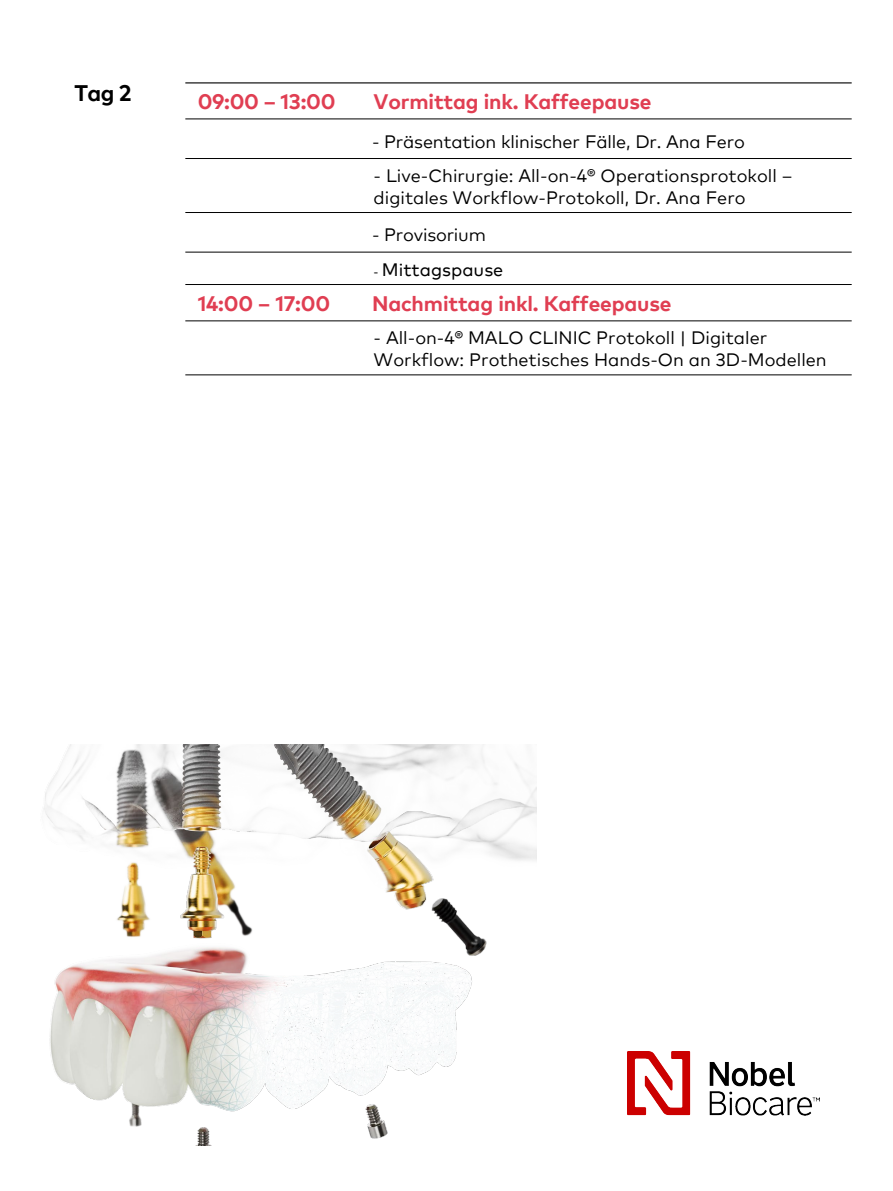
<style>
.page{position:relative;width:893px;height:1191px;background:#fff}
.page>*{position:absolute;margin:0;border:0;box-sizing:border-box;transform-origin:0 0}
.t1{font:700 22.5px "Mark Pro";color:#000}
.t2{font:700 21px "Mark Pro";letter-spacing:-.01em;color:#e03e52}
.t3{font:18px/21.6px "Mark Pro";color:#000}
.t4{font:18px "Mark Pro";color:#000}
.s1{font-size:12px}
</style>
<div class="page">
<img style="left:43px;top:744px;width:493px;height:402px">
<img style="left:627px;top:1052px;width:192px;height:64px">
<hr style="left:185px;top:119px;width:666px;height:1px;background:#000">
<hr style="left:185px;top:158px;width:666px;height:1px;background:#000">
<hr style="left:185px;top:212px;width:666px;height:1px;background:#000">
<hr style="left:185px;top:252px;width:666px;height:1px;background:#000">
<hr style="left:185px;top:284px;width:666px;height:1px;background:#000">
<hr style="left:185px;top:321px;width:666px;height:1px;background:#000">
<hr style="left:185px;top:82px;width:666px;height:1px;background:#000">
<hr style="left:185px;top:375px;width:666px;height:1px;background:#000">
<p class="t1" style="left:74px;top:76px;width:59px">Tag 2</p>
<p class="t2" style="left:198px;top:86px;width:139px">09:00 – 13:00</p>
<p class="t2" style="left:373px;top:86px;width:279px">Vormittag ink. Kaffeepause</p>
<p class="t3" style="left:372px;top:129px;width:374px">- Präsentation klinischer Fälle, Dr. Ana Fero</p>
<p class="t3" style="left:373px;top:163px;width:420px">- Live-Chirurgie: All-on-4® Operationsprotokoll – digitales Workflow-Protokoll, Dr. Ana Fero</p>
<p class="t3" style="left:372px;top:223px;width:116px">- Provisorium</p>
<p class="t4" style="left:373px;top:256px;width:131px"><span class="s1">-</span> Mittagspause</p>
<p class="t2" style="left:198px;top:288px;width:134px">14:00 – 17:00</p>
<p class="t2" style="left:372px;top:288px;width:301px">Nachmittag inkl. Kaffeepause</p>
<p class="t3" style="left:373px;top:326px;width:454px">- All-on-4® MALO CLINIC Protokoll | Digitaler<br>Workflow: Prothetisches Hands-On an 3D-Modellen</p>
</div>
